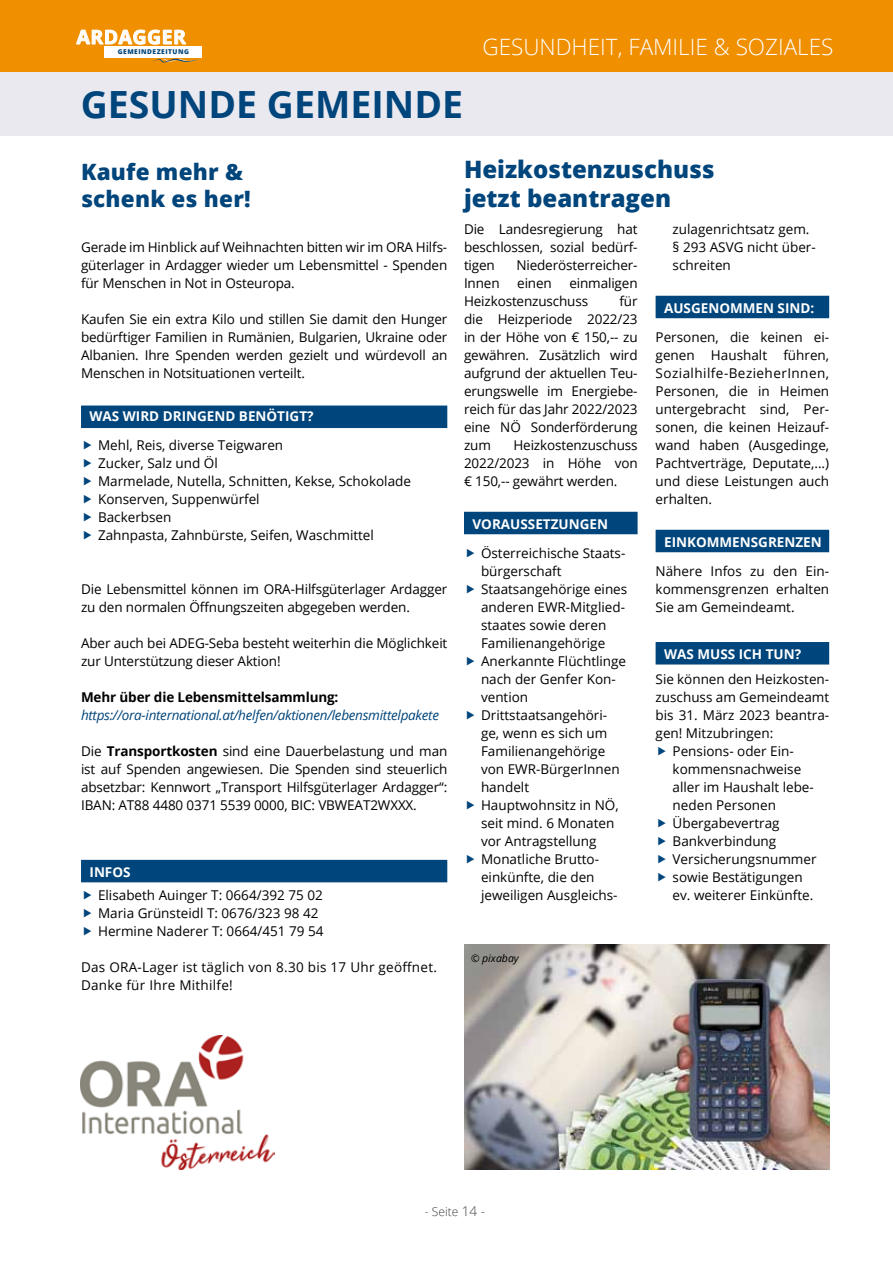
<style>
.page{position:relative;width:893px;height:1263px;background:#fff}
.page>*{position:absolute;margin:0;border:0;box-sizing:border-box;transform-origin:0 0}
.t1{font:700 37.5px "Open Sans";letter-spacing:-.03em;color:#00457b}
.t2{font:700 37.5px "Open Sans";color:#00457b}
.t3{font:800 24px/28.8px "Open Sans";color:#00457b}
.t4{font:300 22.5px "Open Sans";color:#fff}
.t5{font:800 22.5px/27px "Open Sans";letter-spacing:.01em;color:#00457b}
.t6{font:700 19.5px "Open Sans";letter-spacing:.025em;color:#fff}
.t7{font:13.5px/18px "Open Sans";color:#000;text-align:justify}
.t8{font:700 13.5px "Open Sans";color:#fff}
.t9{font:13.5px/18px "Open Sans";letter-spacing:.02em;color:#000}
.t10{font:italic 13.5px "Open Sans";letter-spacing:-.02em;color:#00457b}
.t11{font:700 13.5px "Open Sans";letter-spacing:-.01em;color:#000}
.t12{font:300 12px "Open Sans";color:#3e3d40}
.t13{font:italic 10.5px "Open Sans";color:#000}
.t14{font:800 6.6px "Open Sans";letter-spacing:.075em;color:#00457b}
.s1{font-weight:700}
.s2{font-size:13.5px}
</style>
<div class="page">
<div style="left:0;top:0;width:893px;height:72px;background:#f08f00"></div>
<svg style="left:76px;top:29px;width:111px;height:16px"></svg>
<div style="left:105px;top:46px;width:97px;height:11px;background:#fff"></div>
<svg style="left:152px;top:57px;width:47px;height:6px"></svg>
<div style="left:81px;top:405px;width:366px;height:23px;background:#00457b"></div>
<div style="left:81px;top:860px;width:366px;height:22px;background:#00457b"></div>
<div style="left:0;top:72px;width:893px;height:64px;background:#eae9f0"></div>
<div style="left:464px;top:512px;width:174px;height:22px;background:#00457b"></div>
<div style="left:656px;top:296px;width:173px;height:22px;background:#00457b"></div>
<div style="left:656px;top:530px;width:173px;height:22px;background:#00457b"></div>
<div style="left:656px;top:642px;width:173px;height:22px;background:#00457b"></div>
<img style="left:464px;top:944px;width:365px;height:225px">
<img style="left:81px;top:1035px;width:194px;height:134px">
<h3 class="t6" style="left:77px;top:23px;width:111px">ARDAGGER</h3>
<p class="t14" style="left:118px;top:47px;width:73px">GEMEINDEZEITUNG</p>
<h3 class="t4" style="left:482px;top:32px;width:350px">GESUN DHEIT, FAMI LI E &amp; SOZIALES</h3>
<h1 class="t1" style="left:81px;top:78px;width:387px">GFAMES UNILIEDE, GGESEMEUNDEIN GDEEME</h1>
<h2 class="t3" style="left:464px;top:154px;width:252px">Heizkostenzuschuss jetzt beantragen</h2>
<p class="t7" style="left:464px;top:220px;width:175px">Die Landesregierung hat beschlossen, sozial bedürf&shy;tigen</p>
<h1 class="t2" style="left:81px;top:77px;width:110px">WIR GRA</h1>
<h1 class="t2" style="left:242px;top:77px;width:193px">TULIEREN!</h1>
<h3 class="t5" style="left:81px;top:157px;width:171px">Kaufe mehr &amp; schenk es her!</h3>
<p class="t7" style="left:81px;top:238px;width:368px">Gerade im Hinblick auf Weihnachten bitten wir im ORA Hilfs&shy;güterlager in Ardagger wieder um Lebensmittel - Spenden für Menschen in Not in Osteuropa.</p>
<p class="t7" style="left:81px;top:310px;width:368px">Kaufen Sie ein extra Kilo und stillen Sie damit den Hunger bedürftiger Familien in Rumänien, Bulgarien, Ukraine oder Albanien. Ihre Spenden werden gezielt und würdevoll an Menschen in Notsituationen verteilt.</p>
<p class="t8" style="left:90px;top:407px;width:11px">WAS</p>
<p class="t8" style="left:123px;top:407px;width:192px">WIRD DRINGEND BENÖTIGT?</p>
<p class="t7" style="left:98px;top:436px;width:314px;text-align:left">Mehl, Reis, diverse Teigwaren<br>Zucker, Salz und Öl<br>Marmelade, Nutella, Schnitten, Kekse, Schokolade<br>Konserven, Suppenwürfel<br>Backerbsen<br>Zahnpasta, Zahnbürste, Seifen, Waschmittel</p>
<p class="t7" style="left:673px;top:220px;width:145px;text-align:left">zulagenrichtsatz gem. § 293 ASVG nicht über&shy;schreiten</p>
<p class="t8" style="left:664px;top:298px;width:29px">AUSGE</p>
<p class="t8" style="left:708px;top:298px;width:34px">NOMME</p>
<p class="t8" style="left:763px;top:298px;width:53px">N SIND:</p>
<p class="t7" style="left:656px;top:328px;width:175px">Personen, die keinen ei&shy;genen Haushalt führen, Sozialhilfe-BezieherInnen, Personen, die in Heimen untergebracht sind, Per&shy;sonen, die keinen Heizauf&shy;wand haben (Ausgedinge, Pachtverträge, Deputate,...) und diese Leistungen auch erhalten.</p>
<p class="t8" style="left:664px;top:532px;width:55px">EINKOMME</p>
<p class="t8" style="left:740px;top:532px;width:21px">NSGRE</p>
<p class="t8" style="left:784px;top:532px;width:39px">NZEN</p>
<p class="t7" style="left:656px;top:562px;width:175px">Nähere Infos zu den Ein&shy;kommensgrenzen erhalten Sie am Gemeindeamt.</p>
<p class="t8" style="left:664px;top:644px;width:11px">WAS</p>
<p class="t8" style="left:697px;top:644px;width:105px">M USS ICH TUN?</p>
<p class="t7" style="left:656px;top:670px;width:175px">Sie können den Heizkosten-</p>
<p class="t7" style="left:656px;top:688px;width:175px">zuschuss am Gemeindeamt</p>
<p class="t7" style="left:656px;top:706px;width:175px">bis 31. März 2023 beantra-</p>
<p class="t7" style="left:656px;top:724px;width:119px">gen! Mitzubringen:</p>
<p class="t7" style="left:673px;top:742px;width:123px">Pensions- oder Ein-</p>
<p class="t7" style="left:673px;top:760px;width:130px">kommensnachweise</p>
<p class="t7" style="left:673px;top:778px;width:143px">aller im Haushalt lebe-</p>
<p class="t7" style="left:673px;top:796px;width:105px">neden Personen</p>
<p class="t7" style="left:673px;top:814px;width:108px">Übergabevertrag</p>
<p class="t7" style="left:673px;top:832px;width:105px">Bankverbindung</p>
<p class="t7" style="left:673px;top:850px;width:145px">Versicherungsnummer</p>
<p class="t7" style="left:673px;top:868px;width:132px">sowie Bestätigungen</p>
<p class="t7" style="left:673px;top:886px;width:142px">ev. weiterer Einkünfte.</p>
<p class="t7" style="left:516px;top:256px;width:123px">Niederösterreicher-</p>
<p class="t7" style="left:464px;top:274px;width:175px;text-indent:105px">einmaligen<br>Heizkostenzuschuss</p>
<p class="t7" style="left:464px;top:274px;width:37px">Innen</p>
<p class="t7" style="left:517px;top:274px;width:36px">einen</p>
<p class="t7" style="left:464px;top:292px;width:175px;text-indent:156px">für die Heizperiode 2022/23 in der Höhe von € 150,-- zu gewähren. Zusätzlich wird aufgrund der aktuellen Teu&shy;erungswelle im Energiebe&shy;reich für das Jahr 2022/2023 eine NÖ Sonderförderung zum</p>
<p class="t7" style="left:464px;top:436px;width:175px;text-indent:49px">Heizkostenzuschuss 2022/2023 in Höhe von € 150,-- gewährt werden.</p>
<p class="t8" style="left:472px;top:514px;width:137px">VORAUSSETZUNGEN</p>
<p class="t7" style="left:481px;top:544px;width:148px;text-align:left">Österreichische Staats&shy;bürgerschaft<br>Staatsangehörige eines anderen EWR-Mitglied&shy;staates sowie deren<br>Familienangehörige<br>Anerkannte Flüchtlinge nach der Genfer Kon&shy;vention<br>Drittstaatsangehöri&shy;ge, wenn es sich um<br>Familienangehörige von EWR-BürgerInnen handelt<br>Hauptwohnsitz in NÖ, seit mind. 6 Monaten vor Antragstellung<br>Monatliche Brutto&shy;einkünfte, die den jeweiligen Ausgleichs-</p>
<p class="t7" style="left:81px;top:580px;width:368px">Die Lebensmittel können im ORA-Hilfsgüterlager Ardagger zu den normalen Öffnungszeiten abgegeben werden.</p>
<p class="t7" style="left:81px;top:634px;width:368px">Aber auch bei ADEG-Seba besteht weiterhin die Möglichkeit zur Unterstützung dieser Aktion!</p>
<p class="t11" style="left:81px;top:688px;width:259px">MEHR ÜBER DIE LEBENSMITTELSAMMLUNG:</p>
<p class="t10" style="left:81px;top:706px;width:360px">https://ora-international.at/helfen/aktionen/lebensmittelpakete</p>
<p class="t7" style="left:81px;top:742px;width:368px">Die <span class="s1">TRANSPORTKOSTEN</span> sind eine Dauerbelastung und man ist auf Spenden angewiesen. Die Spenden sind steuerlich absetzbar: Kennwort „Transport Hilfsgüterlager Ardagger“:<br>IBAN: AT88 4480 0371 5539 0000, BIC: VBWEAT2WXXX.</p>
<p class="t8" style="left:90px;top:862px;width:41px">INFOS</p>
<p class="t7" style="left:98px;top:886px;width:227px;text-align:left">Elisabeth Auinger T: 0664/392 75 02<br>Maria Grünsteidl T: 0676/323 98 42<br>Hermine Naderer T: 0664/451 79 54</p>
<p class="t9" style="left:81px;top:958px;width:357px">Das ORA-Lager ist täglich von 8.30 bis 17 Uhr geöffnet.<br>Danke für Ihre Mithilfe!</p>
<p class="t13" style="left:471px;top:951px;width:49px">© pixabay</p>
<p class="t12" style="left:425px;top:1204px;width:62px">- SEITE <span class="s2">14 -</span></p>
</div>
